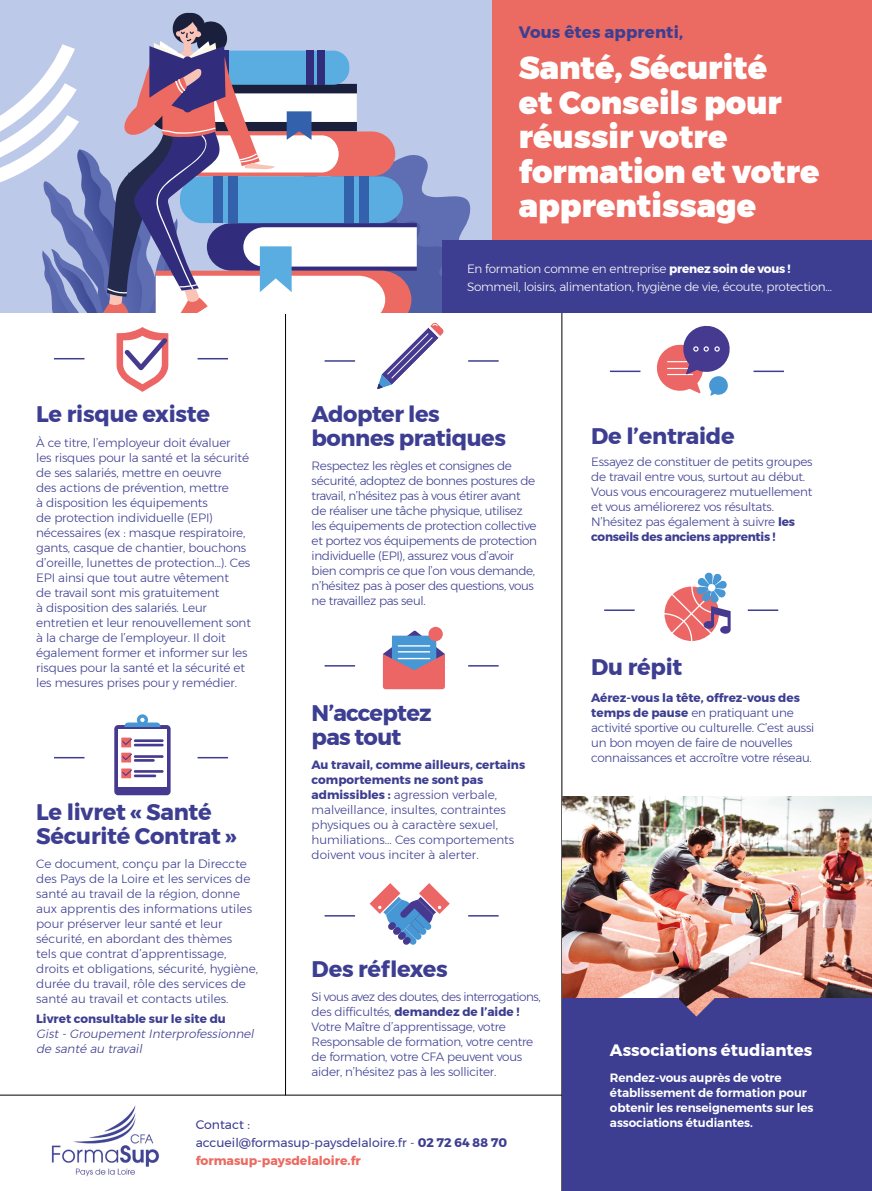
<style>
.page{position:relative;width:872px;height:1191px;background:#fff}
.page>*{position:absolute;margin:0;border:0;box-sizing:border-box;transform-origin:0 0}
.t1{font:900 31.5px/34.5px "Montserrat";color:#fff}
.t2{font:700 22.5px/24px "Montserrat";letter-spacing:-.01em;color:#3d3e91}
.t3{font:700 22.5px/24px "Montserrat";letter-spacing:-.03em;color:#3d3e91}
.t4{font:700 16.5px "Montserrat";color:#fff}
.t5{font:700 16.5px "Montserrat";letter-spacing:.01em;color:#3d3e91}
.t6{font:12.45px/18.1px "Montserrat";color:#3d3e91}
.t7{font:300 12px/15px "Montserrat";letter-spacing:-.01em;color:#3d3e91}
.t8{font:300 12px/15px "Montserrat";letter-spacing:-.03em;color:#3d3e91}
.t9{font:600 12px/15px "Montserrat";letter-spacing:-.01em;color:#fff}
.t10{font:300 12px/18px "Montserrat";letter-spacing:-.02em;color:#fff}
.t11{font:italic 300 12px/15px "Montserrat";color:#3d3e91}
.t12{font:700 12px "Montserrat";color:#3d3e91}
.s1{font-weight:700}
.s2{font-weight:700;color:#eb6a61}
</style>
<div class="page">
<div style="left:489px;top:0;width:383px;height:276px;background:#eb6a61"></div>
<div style="left:0;top:0;width:491px;height:313px;background:#bdc9e8"></div>
<svg style="left:461px;top:197px;width:10px;height:36px"></svg>
<img style="left:51px;top:1105px;width:108px;height:72px">
<hr style="left:0;top:1094px;width:586px;height:1px;background:#000">
<hr style="left:285px;top:314px;width:1px;height:781px;background:#000">
<hr style="left:561px;top:313px;width:1px;height:878px;background:#000">
<svg style="left:664px;top:572px;width:66px;height:69px"></svg>
<hr style="left:468px;top:665px;width:30px;height:1px;background:#3d3e91">
<hr style="left:324px;top:665px;width:31px;height:1px;background:#3d3e91">
<hr style="left:198px;top:358px;width:30px;height:1px;background:#3d3e91">
<hr style="left:54px;top:358px;width:30px;height:1px;background:#3d3e91">
<svg style="left:383px;top:630px;width:62px;height:59px;background:#b48da3"></svg>
<div style="left:428px;top:627px;width:15px;height:14px;background:#ec6665;border-radius:50%"></div>
<hr style="left:747px;top:609px;width:31px;height:2px;background:#3d3e91">
<hr style="left:604px;top:609px;width:30px;height:2px;background:#3d3e91">
<hr style="left:468px;top:915px;width:30px;height:1px;background:#3d3e91">
<hr style="left:324px;top:915px;width:31px;height:1px;background:#3d3e91">
<svg style="left:369px;top:883px;width:81px;height:61px"></svg>
<img style="left:562px;top:796px;width:310px;height:202px">
<div style="left:562px;top:998px;width:310px;height:193px;background:#3d3e91"></div>
<img style="left:678px;top:980px;width:36px;height:36px">
<div style="left:442px;top:240px;width:430px;height:73px;background:#3d3e91"></div>
<svg style="left:0;top:12px;width:461px;height:301px"></svg>
<hr style="left:468px;top:360px;width:30px;height:2px;background:#3d3e91">
<hr style="left:324px;top:360px;width:31px;height:2px;background:#3d3e91">
<svg style="left:377px;top:323px;width:66px;height:66px"></svg>
<svg style="left:117px;top:327px;width:51px;height:65px"></svg>
<hr style="left:198px;top:757px;width:30px;height:1px;background:#3d3e91">
<hr style="left:54px;top:757px;width:30px;height:1px;background:#3d3e91">
<div style="left:114px;top:725px;width:57px;height:70px;background:#453a8f;border-radius:4px"></div>
<div style="left:118px;top:729px;width:49px;height:58px;background:#fff"></div>
<svg style="left:124px;top:714px;width:36px;height:13px"></svg>
<div style="left:121px;top:737px;width:10px;height:10px;background:#ec6665"></div>
<svg style="left:122px;top:738px;width:10px;height:7px"></svg>
<div style="left:121px;top:768px;width:10px;height:10px;background:#ec6665"></div>
<svg style="left:122px;top:769px;width:10px;height:7px"></svg>
<div style="left:121px;top:752px;width:10px;height:10px;background:#ec6665"></div>
<svg style="left:122px;top:753px;width:10px;height:7px"></svg>
<hr style="left:134px;top:739px;width:30px;height:3px;background:#453a8f">
<hr style="left:134px;top:743px;width:30px;height:3px;background:#453a8f">
<hr style="left:134px;top:755px;width:30px;height:3px;background:#453a8f">
<hr style="left:134px;top:759px;width:21px;height:2px;background:#453a8f">
<hr style="left:134px;top:770px;width:30px;height:2px;background:#453a8f">
<hr style="left:134px;top:774px;width:22px;height:3px;background:#453a8f">
<hr style="left:753px;top:370px;width:31px;height:2px;background:#3d3e91">
<hr style="left:610px;top:370px;width:30px;height:2px;background:#3d3e91">
<svg style="left:656px;top:325px;width:74px;height:71px"></svg>
<h3 class="t5" style="left:519px;top:19px;width:166px">Vous êtes apprenti,</h3>
<h1 class="t1" style="left:519px;top:51px;width:302px">Santé, Sécurité<br>et Conseils pour réussir votre formation et votre apprentissage</h1>
<p class="t10" style="left:467px;top:260px;width:366px">En formation comme en entreprise <span class="s1">prenez soin de vous !<br></span>Sommeil, loisirs, alimentation, hygiène de vie, écoute, protection…</p>
<h2 class="t2" style="left:36px;top:402px;width:175px">Le risque existe</h2>
<p class="t7" style="left:36px;top:435px;width:216px">À ce titre, l’employeur doit évaluer<br>les risques pour la santé et la sécurité de ses salariés, mettre en oeuvre<br>des actions de prévention, mettre<br>à disposition les équipements<br>de protection individuelle (EPI) nécessaires (ex : masque respiratoire, gants, casque de chantier, bouchons d’oreille, lunettes de protection...). Ces EPI ainsi que tout autre vêtement<br>de travail sont mis gratuitement<br>à disposition des salariés. Leur entretien et leur renouvellement sont à la charge de l’employeur. Il doit également former et informer sur les risques pour la santé et la sécurité et les mesures prises pour y remédier.</p>
<h2 class="t2" style="left:36px;top:800px;width:202px">Le livret « Santé<br>Sécurité Contrat »</h2>
<p class="t7" style="left:36px;top:856px;width:223px">Ce document, conçu par la Direccte des Pays de la Loire et les services de santé au travail de la région, donne aux apprentis des informations utiles pour préserver leur santé et leur sécurité, en abordant des thèmes<br>tels que contrat d’apprentissage, droits et obligations, sécurité, hygiène, durée du travail, rôle des services de santé au travail et contacts utiles.</p>
<p class="t12" style="left:36px;top:1008px;width:191px">Livret consultable sur le site du</p>
<p class="t11" style="left:36px;top:1025px;width:222px">Gist-GroupementInterprofessionnel de santé au travail</p>
<h2 class="t2" style="left:312px;top:402px;width:196px">Adopter les bonnes pratiques</h2>
<p class="t8" style="left:312px;top:458px;width:227px">Respectez les règles et consignes de sécurité, adoptez de bonnes postures de travail, n’hésitez pas à vous étirer avant de réaliser une tâche physique, utilisez les équipements de protection collective et portez vos équipements de protection individuelle (EPI), assurez vous d’avoir bien compris ce que l’on vous demande, n’hésitez pas à poser des questions, vous ne travaillez pas seul.</p>
<h2 class="t3" style="left:312px;top:700px;width:121px">N’acceptez pas tout</h2>
<p class="t7" style="left:312px;top:757px;width:215px"><span class="s1">Au travail, comme ailleurs, certains comportements ne sont pas admissibles :</span> agression verbale, malveillance, insultes, contraintes physiques ou à caractère sexuel, humiliations... Ces comportements doivent vous inciter à alerter.</p>
<h2 class="t2" style="left:312px;top:956px;width:138px">Des réflexes</h2>
<p class="t7" style="left:312px;top:989px;width:231px">Si vous avez des doutes, des interrogations, des difficultés, <span class="s1">demandez de l’aide !<br></span>Votre Maître d’apprentissage, votre Responsable de formation, votre centre de formation, votre CFA peuvent vous aider, n’hésitez pas à les solliciter.</p>
<p class="t6" style="left:196px;top:1115px;width:313px">Contact :<br>accueil@formasup-paysdelaloire.fr - <span class="s1">02 72 64 88 70 </span><span class="s2">formasup-paysdelaloire.fr</span></p>
<h2 class="t2" style="left:591px;top:423px;width:145px">De l’entraide</h2>
<p class="t7" style="left:591px;top:454px;width:223px">Essayez de constituer de petits groupes de travail entre vous, surtout au début.<br>Vous vous encouragerez mutuellement et vous améliorerez vos résultats.<br>N’hésitez pas également à suivre <span class="s1">les conseils des anciens apprentis !</span></p>
<h2 class="t2" style="left:591px;top:655px;width:93px">Du répit</h2>
<p class="t7" style="left:591px;top:690px;width:224px"><span class="s1">Aérez-vous la tête, offrez-vous des temps de pause</span> en pratiquant une activité sportive ou culturelle. C’est aussi un bon moyen de faire de nouvelles connaissances et accroître votre réseau.</p>
<h3 class="t4" style="left:610px;top:1036px;width:204px">Associations étudiantes</h3>
<p class="t9" style="left:610px;top:1070px;width:205px">Rendez-vous auprès de votre établissement de formation pour obtenir les renseignements sur les associations étudiantes.</p>
</div>
